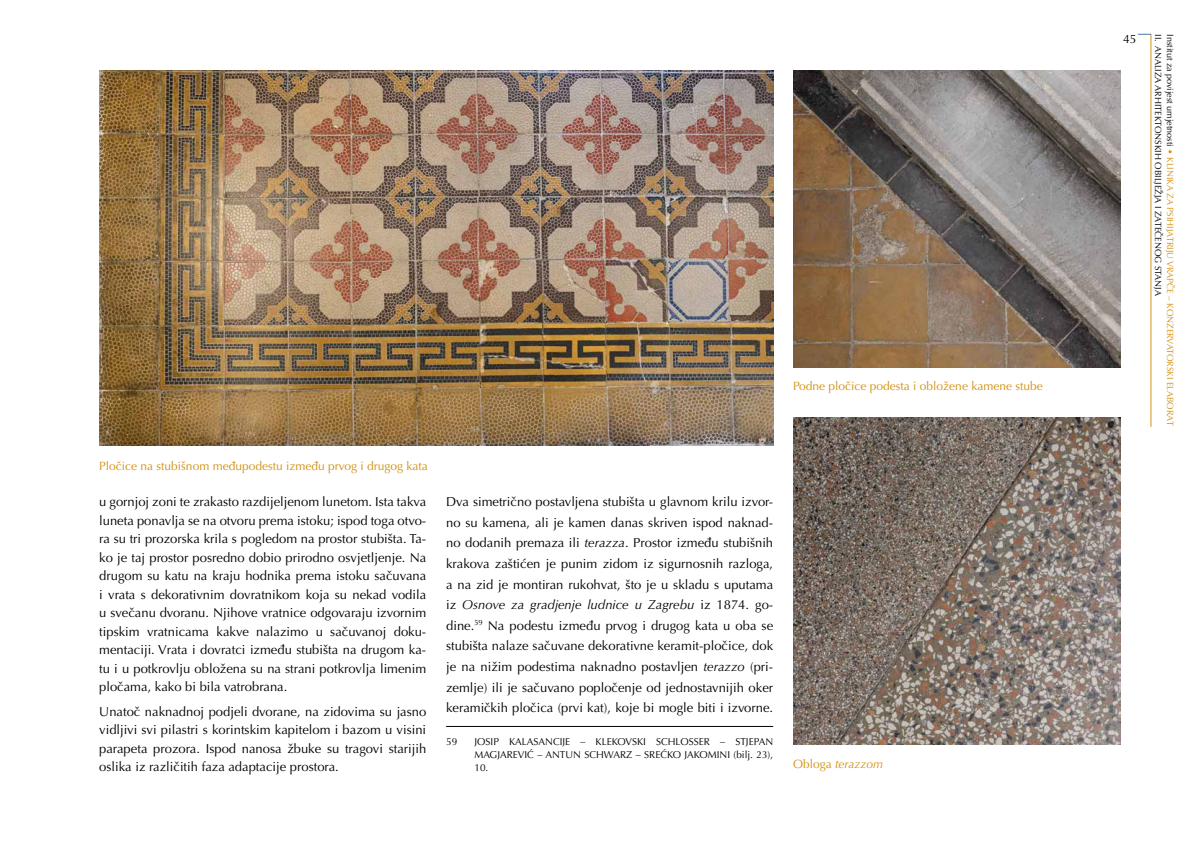
<style>
.page{position:relative;width:1191px;height:842px;background:#fff}
.page>*{position:absolute;margin:0;border:0;box-sizing:border-box;transform-origin:0 0}
.t1{font:13px/18.5px "Optima LT Pro";color:#000;text-align:justify}
.t2{font:12px "Optima LT Pro";color:#d39114}
.t3{font:italic 12px "Optima LT Pro";color:#d39114}
.t4{font:12px "Optima LT Pro";color:#000}
.t5{font:10px/13px "Optima LT Pro";color:#000;text-align:justify}
.t6{font:9px/11.8px "Optima LT Pro";color:#000}
.s1{font-style:italic}
.s2{font-style:normal}
.s3{color:#d39114}
</style>
<div class="page">
<hr style="left:1150px;top:34px;width:1px;height:393px;background:#d39114">
<svg style="left:1137px;top:34px;width:14px;height:1px"></svg>
<img style="left:793px;top:71px;width:327px;height:296px">
<img style="left:793px;top:418px;width:327px;height:327px">
<img style="left:99px;top:71px;width:674px;height:375px">
<hr style="left:446px;top:726px;width:327px;height:1px;background:#000">
<p class="t2" style="left:793px;top:378px;width:251px">Podne pločice podesta i obložene kamene stube</p>
<p class="t2" style="left:99px;top:458px;width:330px">Pločice na stubišnom međupodestu između prvog i drugog kata</p>
<p class="t1" style="left:99px;top:492px;width:328px">u gornjoj zoni te zrakasto razdijeljenom lunetom. Ista takva luneta ponavlja se na otvoru prema istoku; ispod toga otvo&shy;ra su tri prozorska krila s pogledom na prostor stubišta. Ta&shy;ko je taj prostor posredno dobio prirodno osvjetljenje. Na drugom su katu na kraju hodnika prema istoku sačuvana i vrata s dekorativnim dovratnikom koja su nekad vodila u svečanu dvoranu. Njihove vratnice odgovaraju izvornim tipskim vratnicama kakve nalazimo u sačuvanoj doku&shy;mentaciji. Vrata i dovratci između stubišta na drugom ka&shy;tu i u potkrovlju obložena su na strani potkrovlja limenim pločama, kako bi bila vatrobrana.</p>
<p class="t1" style="left:99px;top:702px;width:328px">Unatoč naknadnoj podjeli dvorane, na zidovima su jasno vidljivi svi pilastri s korintskim kapitelom i bazom u visini parapeta prozora. Ispod nanosa žbuke su tragovi starijih oslika iz različitih faza adaptacije prostora.</p>
<p class="t1" style="left:446px;top:491px;width:328px;line-height:20.6px">Dva simetrično postavljena stubišta u glavnom krilu izvor&shy;no su kamena, ali je kamen danas skriven ispod naknad&shy;no dodanih premaza ili <span class="s1">terazza</span>. Prostor između stubišnih krakova zaštićen je punim zidom iz sigurnosnih razloga, a na zid je montiran rukohvat, što je u skladu s uputama iz <span class="s1">Osnove za gradjenje ludnice u Zagrebu</span> iz 1874. go&shy;dine.<sup>59</sup> Na podestu između prvog i drugog kata u oba se stubišta nalaze sačuvane dekorativne keramit-pločice, dok je na nižim podestima naknadno postavljen <span class="s1">terazzo</span> (pri&shy;zemlje) ili je sačuvano popločenje od jednostavnijih oker keramičkih pločica (prvi kat), koje bi mogle biti i izvorne.</p>
<p class="t5" style="left:446px;top:735px;width:13px">59</p>
<p class="t5" style="left:474px;top:735px;width:300px">JOSIP KALASANCIJE – KLEKOVSKI SCHLOSSER – STJEPAN MAGJAREVIĆ – ANTUN SCHWARZ – SREĆKO JAKOMINI (bilj. 23), 10.</p>
<p class="t3" style="left:793px;top:756px;width:92px"><span class="s2">Obloga</span> terazzom</p>
<p class="t4" style="left:1123px;top:31px;width:15px">45</p>
<p class="t6" style="left:1176px;top:34px;width:393px;rotate:90deg">Institut za povijest umjetnosti <span class="s3">• KLINIKA ZA PSIHIJATRIJU VRAPČE – KONZERVATORSKI ELABORAT<br></span>II. ANALIZA ARHITEKTONSKIH OBILJEŽJA I ZATEČENOG STANJA</p>
</div>
